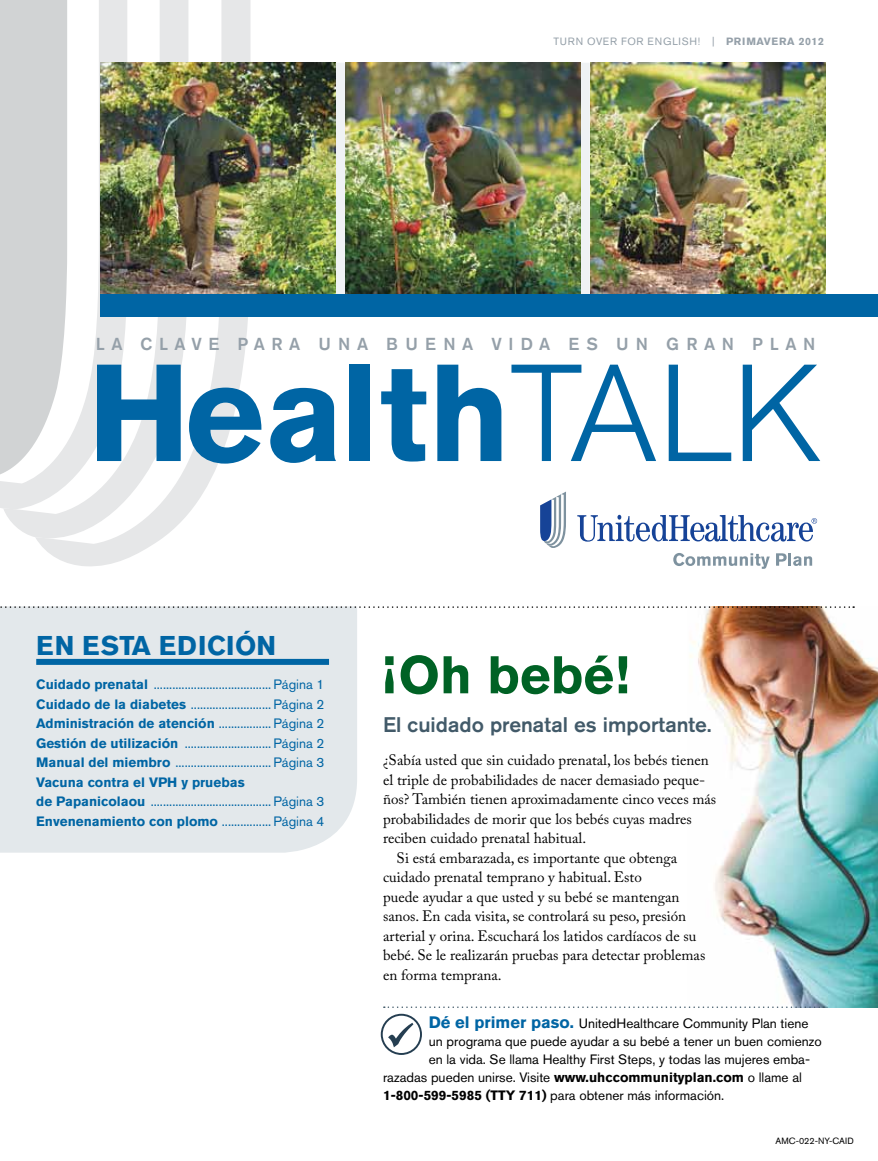
<style>
.page{position:relative;width:878px;height:1161px;background:#fff}
.page>*{position:absolute;margin:0;border:0;box-sizing:border-box;transform-origin:0 0}
.t1{font:700 136.5px "Akzidenz Grotesk BE";color:#0065a4}
.t2{font:700 52.5px "Akzidenz Grotesk BE";color:#006225}
.t3{font:700 27px "Akzidenz Grotesk BE";letter-spacing:.02em;color:#0065a4}
.t4{font:500 21px "Akzidenz Grotesk BE";color:#425a69}
.t5{font:500 17.25px "Akzidenz Grotesk BE";letter-spacing:.38em;color:#95a0a9}
.t6{font:15px "Adobe Caslon Pro";color:#000}
.t7{font:13.5px/19.5px "Akzidenz Grotesk BE";color:#0065a4}
.t8{font:13.5px "Akzidenz Grotesk BE";color:#000}
.t9{font:10.5px "Akzidenz Grotesk BE";letter-spacing:.09em;color:#95a0a9}
.t10{font:9px "Akzidenz Grotesk BE";color:#000}
.s1{font-weight:700}
.s2{font-weight:300}
.s3{font-weight:700;font-size:16.5px;color:#0065a4}
</style>
<div class="page">
<img style="left:690px;top:606px;width:188px;height:401px">
<div style="left:0;top:608px;width:357px;height:245px;background:#e3e8eb"></div>
<div style="left:36px;top:659px;width:293px;height:6px;background:#0065a4"></div>
<svg style="left:384px;top:1006px;width:440px;height:2px"></svg>
<svg style="left:381px;top:1014px;width:41px;height:41px"></svg>
<hr style="left:0;top:0;width:3px;height:508px;background:#d1d3d4">
<svg style="left:3px;top:0;width:32px;height:537px;background:#d5d7d8"></svg>
<svg style="left:35px;top:0;width:215px;height:566px"></svg>
<svg style="left:577px;top:515px;width:240px;height:27px"></svg>
<svg style="left:540px;top:492px;width:26px;height:56px"></svg>
<svg style="left:673px;top:553px;width:96px;height:16px"></svg>
<svg style="left:776px;top:553px;width:36px;height:13px"></svg>
<svg style="left:0;top:606px;width:854px;height:2px"></svg>
<div style="left:336px;top:63px;width:9px;height:243px;background:#eff2f4"></div>
<div style="left:580px;top:63px;width:9px;height:243px;background:#eff2f4"></div>
<img style="left:100px;top:63px;width:235px;height:231px">
<img style="left:345px;top:63px;width:235px;height:231px">
<img style="left:590px;top:63px;width:235px;height:231px">
<div style="left:100px;top:294px;width:778px;height:23px;background:#0065a4"></div>
<p class="t9" style="left:553px;top:35px;width:272px">Tu rn over for eng lish ! | <span class="s1">PRIMAVERA 2012</span></p>
<p class="t5" style="left:96px;top:333px;width:14px">LA</p>
<p class="t5" style="left:141px;top:333px;width:676px">CLAVE PARA UNA BUENA VIDA ES UN GRAN PLAN</p>
<h1 class="t1" style="left:88px;top:334px;width:736px">Health<span class="s2">TALK</span></h1>
<h3 class="t3" style="left:36px;top:630px;width:158px">En esta edición</h3>
<p class="t7" style="left:36px;top:675px;width:289px"><span class="s1">Cuidado prenatal</span> ...................................... Página 1<br><span class="s1">Cuidado de la diabetes</span> .......................... Página 2<br><span class="s1">Administración de atención</span> ................. Página 2<br><span class="s1">Gestión de utilización</span> ............................ Página 2<br><span class="s1">Manual del miembro</span> ............................... Página 3<br><span class="s1">Vacuna contra el VPH y pruebas<br>de Papanicolaou</span> ....................................... Página 3<br><span class="s1">Envenenamiento con plomo</span> ................ Página 4</p>
<h2 class="t2" style="left:383px;top:645px;width:248px">¡Oh bebé!</h2>
<h3 class="t4" style="left:383px;top:712px;width:330px">EL CUIDADO PRENATAL ES IMPORTANTE.</h3>
<p class="t6" style="left:383px;top:751px;width:327px">¿Sabía usted que sin cuidado prenatal, los bebés tienen</p>
<p class="t6" style="left:383px;top:771px;width:323px">el triple de probabilidades de nacer demasiado peque-</p>
<p class="t6" style="left:383px;top:790px;width:335px">ños? También tienen aproximadamente cinco veces más</p>
<p class="t6" style="left:383px;top:810px;width:310px">probabilidades de morir que los bebés cuyas madres</p>
<p class="t6" style="left:383px;top:829px;width:205px">reciben cuidado prenatal habitual.</p>
<p class="t6" style="left:396px;top:849px;width:282px">Si está embarazada, es importante que obtenga</p>
<p class="t6" style="left:383px;top:868px;width:260px">cuidado prenatal temprano y habitual. Esto</p>
<p class="t6" style="left:383px;top:888px;width:298px">puede ayudar a que usted y su bebé se mantengan</p>
<p class="t6" style="left:383px;top:907px;width:305px">sanos. En cada visita, se controlará su peso, presión</p>
<p class="t6" style="left:383px;top:927px;width:315px">arterial y orina. Escuchará los latidos cardíacos de su</p>
<p class="t6" style="left:383px;top:946px;width:324px">bebé. Se le realizarán pruebas para detectar problemas</p>
<p class="t6" style="left:383px;top:966px;width:120px">en forma temprana.</p>
<p class="t8" style="left:428px;top:1015px;width:381px"><span class="s3">Dé el primer paso.</span> UnitedHealthcare Community Plan tiene</p>
<p class="t8" style="left:428px;top:1033px;width:394px">un programa que puede ayudar a su bebé a tener un buen comienzo</p>
<p class="t8" style="left:428px;top:1051px;width:383px">en la vida. Se llama Healthy First Steps, y todas las mujeres emba-</p>
<p class="t8" style="left:383px;top:1069px;width:420px">razadas pueden unirse. Visite <span class="s1">www.uhccommunityplan.com</span> o llame al</p>
<p class="t8" style="left:383px;top:1087px;width:343px"><span class="s1">1-800-599-5985 (TTY 711)</span> para obtener más información.</p>
<p class="t10" style="left:775px;top:1136px;width:80px">AMC-022-NY-CAID</p>
</div>
